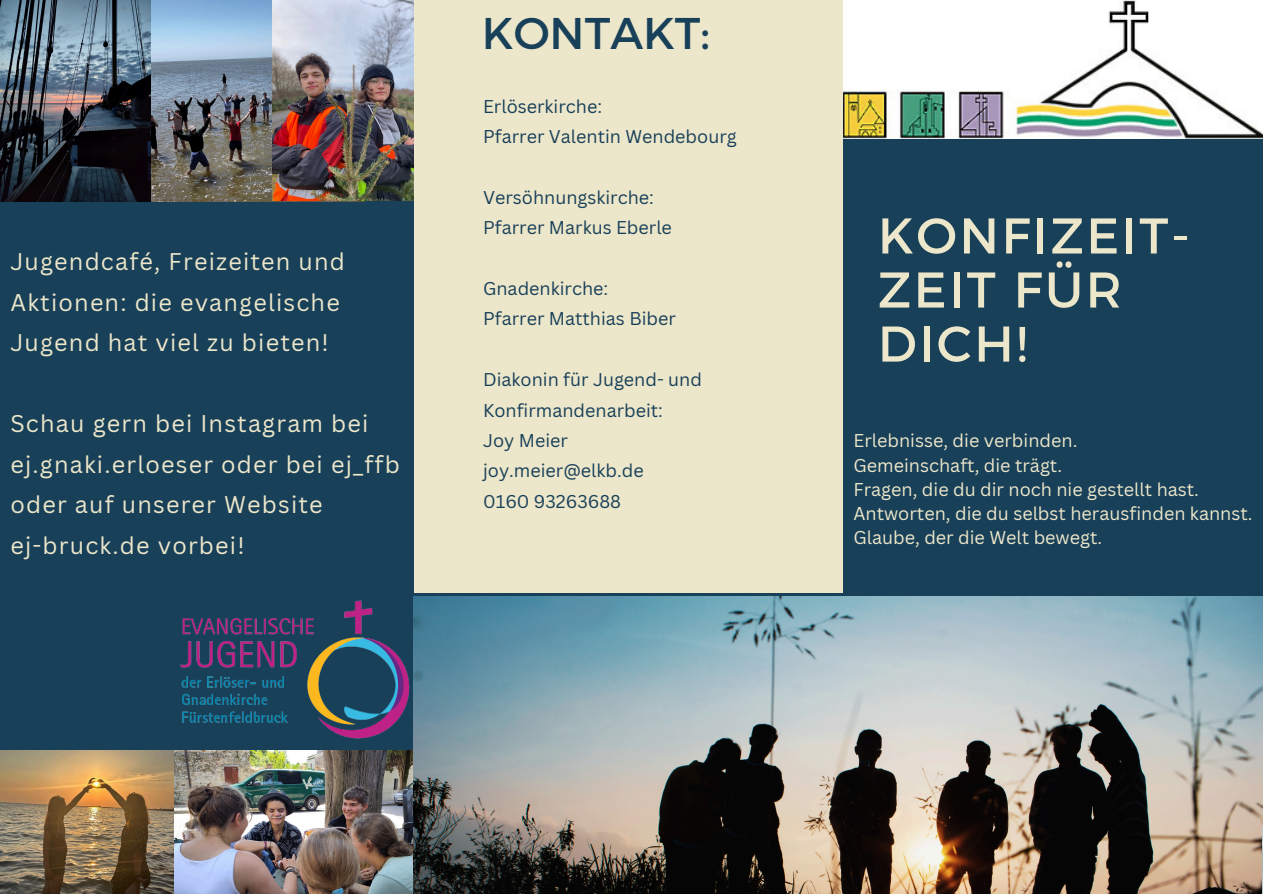
<style>
.page{position:relative;width:1263px;height:894px;background:#fff}
.page>*{position:absolute;margin:0;border:0;box-sizing:border-box;transform-origin:0 0}
.t1{font:50.1px/54px "Montserrat";letter-spacing:.05em;color:#ece6ca}
.t2{font:44.4px "Montserrat";color:#184059}
.t3{font:23.55px/40.5px "Canva Sans";letter-spacing:.05em;color:#ece6ca}
.t4{font:18px/30.3px "Canva Sans";color:#184059}
.t5{font:18px "Canva Sans";color:#ece6ca}
</style>
<div class="page">
<div style="left:0;top:0;width:1263px;height:893px;background:#184059"></div>
<img style="left:0;top:750px;width:414px;height:143px">
<img style="left:414px;top:596px;width:849px;height:297px">
<img style="left:843px;top:0;width:420px;height:138px">
<img style="left:151px;top:0;width:214px;height:201px">
<img style="left:0;top:0;width:151px;height:201px">
<img style="left:273px;top:0;width:141px;height:200px">
<div style="left:414px;top:0;width:429px;height:592px;background:#ece6ca"></div>
<img style="left:1262px;top:826px;width:1px;height:67px">
<img style="left:180px;top:596px;width:234px;height:146px">
<p class="t3" style="left:10px;top:240px;width:336px">Jugendcafé, Freizeiten und<br>Aktionen: die evangelische<br>Jugend hat viel zu bieten!</p>
<p class="t3" style="left:10px;top:402px;width:391px">Schau gern bei Instagram bei ej.gnaki.erloeser oder bei ej_ffb oder auf unserer Website ej-bruck.de vorbei!</p>
<p class="t2" style="left:482px;top:4px;width:230px">KONTAKT:</p>
<p class="t4" style="left:483px;top:90px;width:121px">Erlöserkirche:</p>
<p class="t4" style="left:483px;top:121px;width:255px">Pfarrer Valentin Wendebourg</p>
<p class="t4" style="left:483px;top:182px;width:172px">Versöhnungskirche:</p>
<h2 class="t4" style="left:483px;top:212px;width:190px">Pfarrer Markus Eberle</h2>
<p class="t4" style="left:483px;top:273px;width:127px">Gnadenkirche:</p>
<p class="t4" style="left:483px;top:303px;width:194px">Pfarrer Matthias Biber</p>
<p class="t4" style="left:483px;top:364px;width:220px">Diakonin für Jugend- und<br>Konfirmandenarbeit:</p>
<p class="t4" style="left:483px;top:425px;width:86px">Joy Meier</p>
<p class="t4" style="left:483px;top:455px;width:162px">joy.meier@elkb.de</p>
<p class="t4" style="left:483px;top:485px;width:140px">0160 93263688</p>
<p class="t1" style="left:878px;top:206px;width:313px">KONFIZEIT-<br>ZEIT FÜR<br>DICH!</p>
<p class="t5" style="left:853px;top:428px;width:225px">Erlebnisse, die verbinden.</p>
<p class="t5" style="left:853px;top:452px;width:210px">Gemeinschaft, die trägt.</p>
<h1 class="t5" style="left:853px;top:476px;width:347px">Fragen, die du dir noch nie gestellt hast.</h1>
<h3 class="t5" style="left:853px;top:500px;width:401px">Antworten, die du selbst herausfinden kannst.</h3>
<h3 class="t5" style="left:853px;top:525px;width:250px">Glaube, der die Welt bewegt.</h3>
</div>
